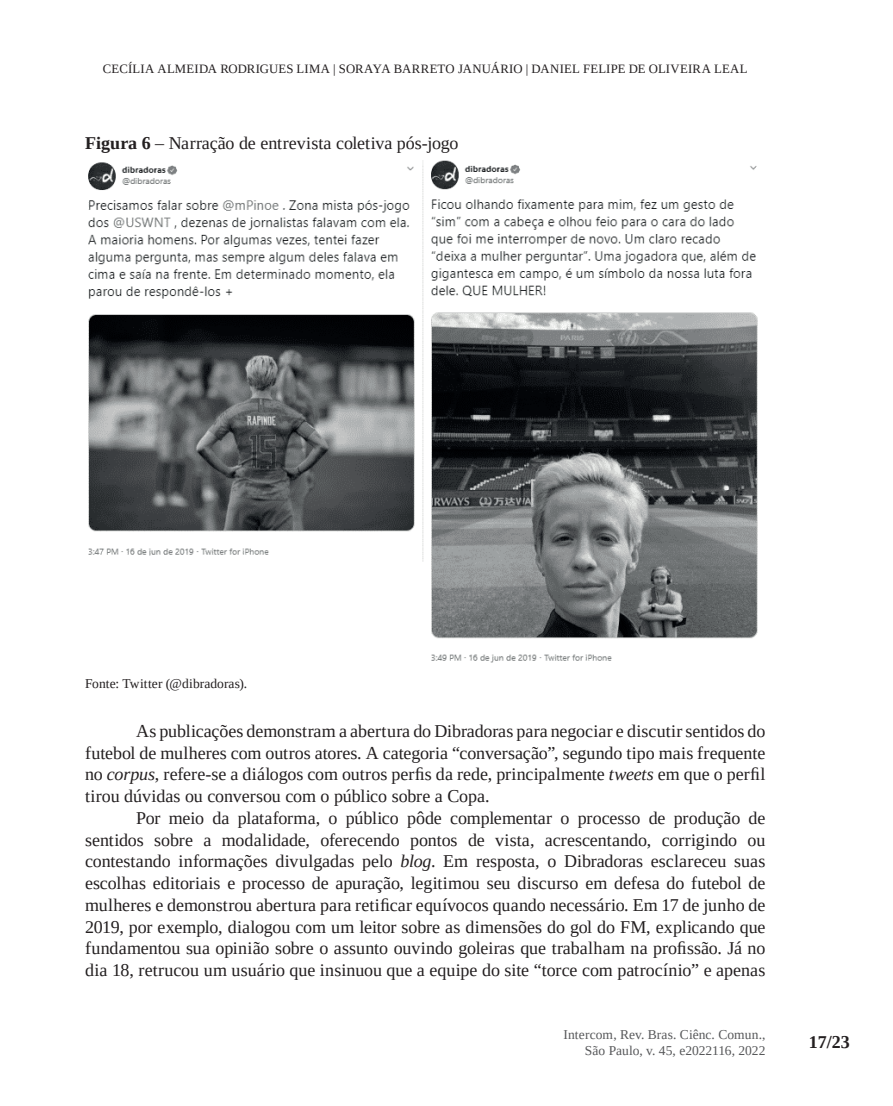
<style>
.page{position:relative;width:893px;height:1106px;background:#fff}
.page>*{position:absolute;margin:0;border:0;box-sizing:border-box;transform-origin:0 0}
.t1{font:18px/21.8px "Liberation Serif";letter-spacing:-.005em;color:#231f20;text-align:justify}
.t2{font:700 18px "Liberation Serif";color:#231f20}
.t3{font:13.5px/16.2px "Liberation Serif";letter-spacing:.005em;color:#57585a;text-align:right}
.t4{font:13.5px "Liberation Serif";letter-spacing:.005em;color:#231f20}
.t5{font:12.75px "Liberation Serif";letter-spacing:.01em;color:#231f20}
.s1{font-weight:700}
.s2{font-style:italic}
</style>
<div class="page">
<img style="left:88px;top:161px;width:670px;height:502px">
<p class="t5" style="left:103px;top:60px;width:646px">CECÍLIA ALMEIDA RODRIGUES LIMA | SORAYA BARRETO JANUÁRIO | DANIEL FELIPE DE OLIVEIRA LEAL</p>
<p class="t1" style="left:85px;top:132px;width:375px"><span class="s1">Figura 6</span> – Narração de entrevista coletiva pós-jogo</p>
<p class="t4" style="left:85px;top:675px;width:164px">Fonte: Twitter (@dibradoras).</p>
<p class="t1" style="left:85px;top:720px;width:682px;text-indent:51px">As publicações demonstram a abertura do Dibradoras para negociar e discutir sentidos do futebol de mulheres com outros atores. A categoria “conversação”, segundo tipo mais frequente no <span class="s2">corpus</span>, refere-se a diálogos com outros perfis da rede, principalmente <span class="s2">tweets</span> em que o perfil tirou dúvidas ou conversou com o público sobre a Copa.</p>
<p class="t1" style="left:85px;top:807px;width:682px;text-indent:51px">Por meio da plataforma, o público pôde complementar o processo de produção de sentidos sobre a modalidade, oferecendo pontos de vista, acrescentando, corrigindo ou contestando informações divulgadas pelo <span class="s2">blog</span>. Em resposta, o Dibradoras esclareceu suas escolhas editoriais e processo de apuração, legitimou seu discurso em defesa do futebol de mulheres e demonstrou abertura para retificar equívocos quando necessário. Em 17 de junho de 2019, por exemplo, dialogou com um leitor sobre as dimensões do gol do FM, explicando que fundamentou sua opinião sobre o assunto ouvindo goleiras que trabalham na profissão. Já no dia 18, retrucou um usuário que insinuou que a equipe do site “torce com patrocínio” e apenas</p>
<p class="t3" style="left:563px;top:1026px;width:204px">Intercom, Rev. Bras. Ciênc. Comun.,<br>São Paulo, v. 45, e2022116, 2022</p>
<p class="t2" style="left:809px;top:1030px;width:43px">17/23</p>
</div>
